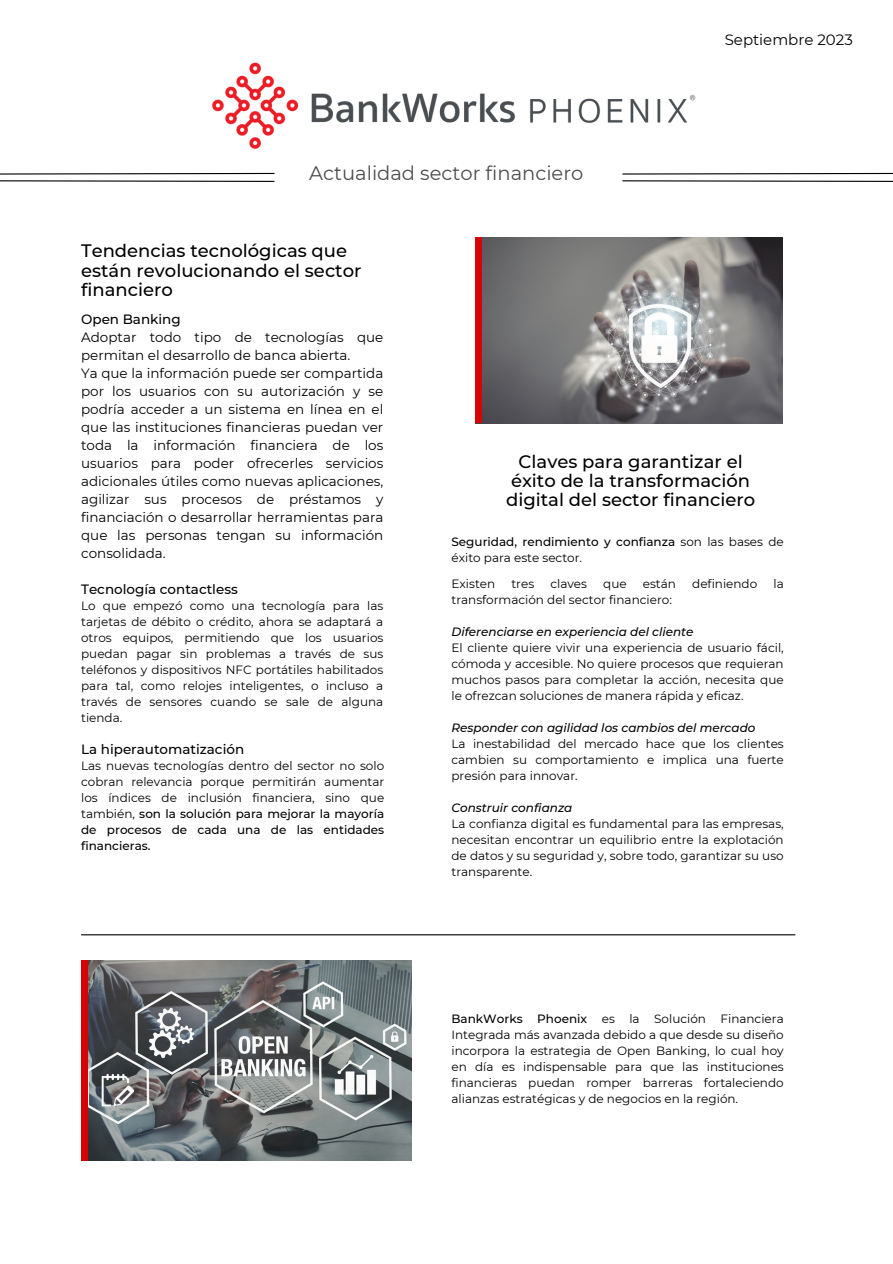
<style>
.page{position:relative;width:893px;height:1264px;background:#fff}
.page>*{position:absolute;margin:0;border:0;box-sizing:border-box;transform-origin:0 0}
.t1{font:19.5px "Montserrat";color:#4d4d4d}
.t2{font:500 18px/19px "Montserrat";color:#000}
.t3{font:15px "Montserrat";color:#000}
.t4{font:13.5px/18px "Montserrat";color:#000}
.t5{font:500 13.5px "Montserrat";color:#000}
.t6{font:12px/16px "Montserrat";color:#000;text-align:justify}
.t7{font:italic 500 12px "Montserrat";color:#000}
.s1{font-weight:500}
</style>
<div class="page">
<img style="left:482px;top:238px;width:300px;height:185px">
<img style="left:88px;top:960px;width:324px;height:200px">
<hr style="left:81px;top:934px;width:714px;height:1px;background:#000">
<img style="left:212px;top:62px;width:484px;height:87px">
<svg style="left:622px;top:172px;width:270px;height:10px"></svg>
<svg style="left:0;top:172px;width:275px;height:10px"></svg>
<div style="left:475px;top:237px;width:7px;height:186px;background:#d80304"></div>
<div style="left:81px;top:960px;width:7px;height:200px;background:#d80304"></div>
<p class="t1" style="left:309px;top:161px;width:275px">Actualidad sector financiero</p>
<p class="t3" style="left:724px;top:31px;width:130px">Septiembre 2023</p>
<p class="t2" style="left:81px;top:241px;width:282px">Tendencias tecnológicas que están revolucionando el sector financiero</p>
<p class="t5" style="left:81px;top:311px;width:101px">Open Banking</p>
<p class="t4" style="left:81px;top:328px;width:304px">Adoptar todo tipo de tecnologías que permitan el desarrollo de banca abierta.</p>
<p class="t4" style="left:81px;top:364px;width:304px;text-align:justify">Ya que la información puede ser compartida por los usuarios con su autorización y se podría acceder a un sistema en línea en el que las instituciones financieras puedan ver toda la información financiera de los usuarios para poder ofrecerles servicios adicionales útiles como nuevas aplicaciones, agilizar sus procesos de préstamos y financiación o desarrollar herramientas para que las personas tengan su información consolidada.</p>
<p class="t5" style="left:81px;top:581px;width:158px">Tecnología contactless</p>
<p class="t6" style="left:81px;top:597px;width:304px">Lo que empezó como una tecnología para las tarjetas de débito o crédito, ahora se adaptará a otros equipos, permitiendo que los usuarios puedan pagar sin problemas a través de sus teléfonos y dispositivos NFC portátiles habilitados para tal, como relojes inteligentes, o incluso a través de sensores cuando se sale de alguna tienda.</p>
<p class="t5" style="left:81px;top:741px;width:164px">La hiperautomatización</p>
<p class="t6" style="left:81px;top:758px;width:304px">Las nuevas tecnologías dentro del sector no solo cobran relevancia porque permitirán aumentar los índices de inclusión financiera, sino que también, <span class="s1">son la solución para mejorar la mayoría de procesos de cada una de las entidades financieras.</span></p>
<p class="t2" style="left:506px;top:452px;width:250px;text-align:center">Claves para garantizar el éxito de la transformación digital del sector financiero</p>
<p class="t6" style="left:451px;top:534px;width:334px"><span class="s1">Seguridad, rendimiento y confianza</span> son las bases de éxito para este sector.</p>
<p class="t6" style="left:451px;top:576px;width:45px">Existen</p>
<p class="t6" style="left:511px;top:576px;width:24px">tres</p>
<p class="t6" style="left:550px;top:576px;width:38px">claves</p>
<p class="t6" style="left:603px;top:576px;width:25px">que</p>
<p class="t6" style="left:642px;top:576px;width:35px">están</p>
<p class="t6" style="left:692px;top:576px;width:67px">definiendo</p>
<p class="t6" style="left:773px;top:576px;width:12px">la</p>
<p class="t6" style="left:451px;top:592px;width:222px">transformación del sector financiero:</p>
<p class="t7" style="left:451px;top:624px;width:243px">Diferenciarse en experiencia del cliente</p>
<p class="t6" style="left:451px;top:640px;width:334px">El cliente quiere vivir una experiencia de usuario fácil, cómoda y accesible. No quiere procesos que requieran muchos pasos para completar la acción, necesita que le ofrezcan soluciones de manera rápida y eficaz.</p>
<p class="t7" style="left:451px;top:720px;width:305px">Responder con agilidad los cambios del mercado</p>
<p class="t6" style="left:451px;top:735px;width:334px">La inestabilidad del mercado hace que los clientes cambien su comportamiento e implica una fuerte presión para innovar.</p>
<p class="t7" style="left:451px;top:800px;width:122px">Construir confianza</p>
<p class="t6" style="left:451px;top:816px;width:334px">La confianza digital es fundamental para las empresas, necesitan encontrar un equilibrio entre la explotación de datos y su seguridad y, sobre todo, garantizar su uso transparente.</p>
<p class="t6" style="left:451px;top:1011px;width:334px"><span class="s1">BankWorks Phoenix</span> es la Solución Financiera Integrada más avanzada debido a que desde su diseño incorpora la estrategia de Open Banking, lo cual hoy en día es indispensable para que las instituciones financieras puedan romper barreras fortaleciendo alianzas estratégicas y de negocios en la región.</p>
</div>
